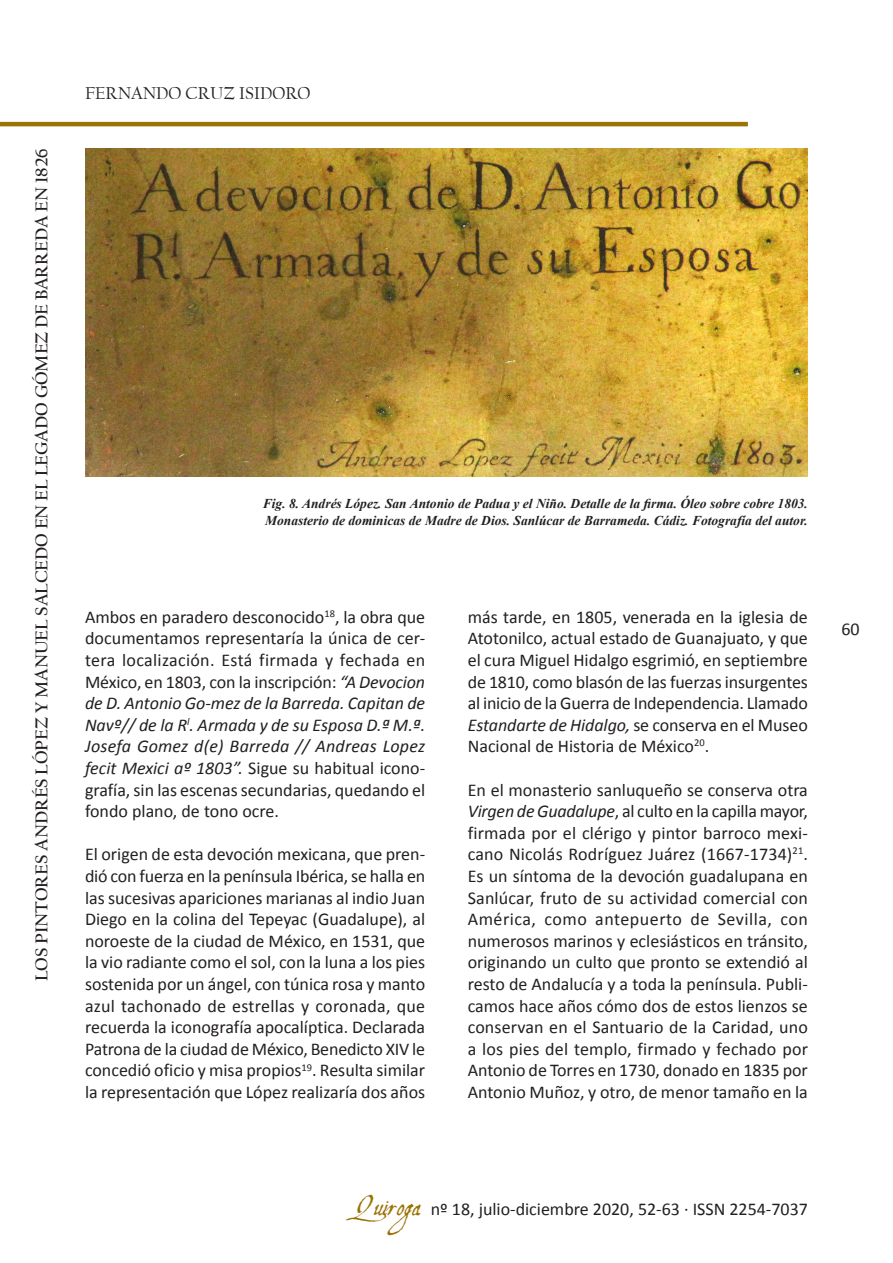
<style>
.page{position:relative;width:893px;height:1263px;background:#fff}
.page>*{position:absolute;margin:0;border:0;box-sizing:border-box;transform-origin:0 0}
.cuerpo_de_texto{font:18px/21.6px "Calibri";color:#231f20;text-align:justify}
.t1{font:700 18px "Californian FB";color:#231f20}
.t2{font:18px "Californian FB";color:#231f20}
.pie_de_foto{font:italic 700 13.5px "Times New Roman";color:#231f20}
.s1{font-style:italic}
.s2{font-family:"Aquiline";font-size:27px;color:#9b7305}
</style>
<div class="page">
<hr style="left:0;top:122px;width:748px;height:4px;background:#9b7305">
<img style="left:85px;top:149px;width:723px;height:328px">
<p class="t1" style="left:31px;top:981px;width:834px;rotate:-90deg">Los Pintores Andrés López Y Manuel Salcedo En El Legado Gómez De Barreda En 1826</p>
<p class="t2" style="left:85px;top:83px;width:227px">FERNANDO CRUZ ISIDORO</p>
<p class="pie_de_foto" style="left:263px;top:494px;width:547px">Fig. 8. Andrés López. San Antonio de Padua y el Niño. Detalle de la firma. Óleo sobre cobre 1803.</p>
<p class="pie_de_foto" style="left:265px;top:511px;width:544px">Monasterio de dominicas de Madre de Dios. Sanlúcar de Barrameda. Cádiz. Fotografía del autor.</p>
<p class="cuerpo_de_texto" style="left:85px;top:605px;width:342px">Ambos en paradero desconocido<sup>18</sup>, la obra que documentamos representaría la única de cer&shy;tera localización. Está firmada y fechada en México, en 1803, con la inscripción: <span class="s1">“A Devocion de D. Antonio Go-mez de la Barreda. Capitan de Navº// de la R</span><sup>l</sup><span class="s1">. Armada y de su Esposa D.ª M.ª.<br>Josefa Gomez d(e) Barreda // Andreas Lopez fecit Mexici aº 1803”.</span> Sigue su habitual icono&shy;grafía, sin las escenas secundarias, quedando el fondo plano, de tono ocre.</p>
<p class="cuerpo_de_texto" style="left:85px;top:843px;width:342px">El origen de esta devoción mexicana, que pren&shy;dió con fuerza en la península Ibérica, se halla en las sucesivas apariciones marianas al indio Juan Diego en la colina del Tepeyac (Guadalupe), al noroeste de la ciudad de México, en 1531, que la vio radiante como el sol, con la luna a los pies sostenida por un ángel, con túnica rosa y manto azul tachonado de estrellas y coronada, que recuerda la iconografía apocalíptica. Declarada Patrona de la ciudad de México, Benedicto XIV le concedió oficio y misa propios<sup>19</sup>. Resulta similar la representación que López realizaría dos años</p>
<p class="cuerpo_de_texto" style="left:468px;top:605px;width:342px">más tarde, en 1805, venerada en la iglesia de Atotonilco, actual estado de Guanajuato, y que el cura Miguel Hidalgo esgrimió, en septiembre de 1810, como blasón de las fuerzas insurgentes al inicio de la Guerra de Independencia. Llamado <span class="s1">Estandarte de Hidalgo,</span> se conserva en el Museo Nacional de Historia de México<sup>20</sup>.</p>
<p class="cuerpo_de_texto" style="left:468px;top:778px;width:342px">En el monasterio sanluqueño se conserva otra <span class="s1">Virgen de Guadalupe</span>, al culto en la capilla mayor, firmada por el clérigo y pintor barroco mexi&shy;cano Nicolás Rodríguez Juárez (1667-1734)<sup>21</sup>.<br>Es un síntoma de la devoción guadalupana en Sanlúcar, fruto de su actividad comercial con América, como antepuerto de Sevilla, con numerosos marinos y eclesiásticos en tránsito, originando un culto que pronto se extendió al resto de Andalucía y a toda la península. Publi&shy;camos hace años cómo dos de estos lienzos se conservan en el Santuario de la Caridad, uno a los pies del templo, firmado y fechado por Antonio de Torres en 1730, donado en 1835 por Antonio Muñoz, y otro, de menor tamaño en la</p>
<p class="cuerpo_de_texto" style="left:841px;top:617px;width:20px">60</p>
<p class="cuerpo_de_texto" style="left:354px;top:1197px;width:455px"><span class="s2">Quiroga</span> nº 18, julio-diciembre 2020, 52-63 · ISSN 2254-7037</p>
</div>
